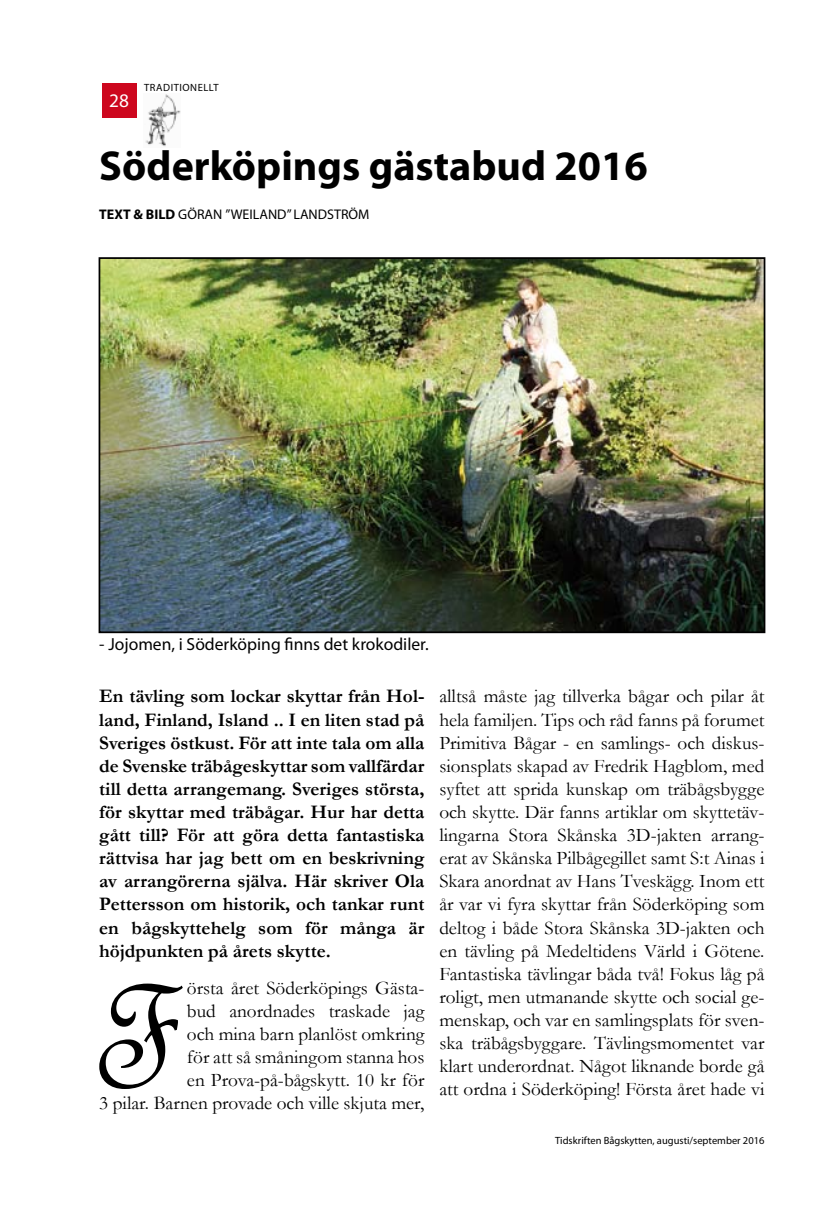
<style>
.page{position:relative;width:839px;height:1211px;background:#fff}
.page>*{position:absolute;margin:0;border:0;box-sizing:border-box;transform-origin:0 0}
.t1{font:160.83px "French Script";color:#000}
.t2{font:700 42px "Myriad Pro";color:#000}
.t3{font:19.25px/23.1px "Garamond";color:#000;text-align:right}
.t4{font:700 19.25px/23.1px "Garamond";color:#000;text-align:justify}
.t5{font:19.25px "Myriad Pro";color:#fff}
.t6{font:17.5px "Myriad Pro";color:#000}
.t7{font:14px "Myriad Pro";color:#000}
.t8{font:10.5px "Myriad Pro";color:#000}
.t9{font:10.5px "Myriad Pro";letter-spacing:.05em;color:#000}
.s1{font-weight:700}
</style>
<div class="page">
<img style="left:145px;top:94px;width:36px;height:53px">
<div style="left:102px;top:83px;width:34px;height:34px;background:#cd071e"></div>
<img style="left:102px;top:260px;width:660px;height:370px">
<div style="left:99px;top:257px;width:666px;height:376px;border:2px solid #000"></div>
<p class="t5" style="left:109px;top:89px;width:21px">28</p>
<p class="t9" style="left:144px;top:81px;width:76px">TRADITIONELLT</p>
<h2 class="t2" style="left:99px;top:139px;width:550px">Söderköpings gästabud 2016</h2>
<p class="t7" style="left:99px;top:205px;width:272px"><span class="s1">TEXT &amp; BILD</span> GÖRAN ”WEILAND” LANDSTRÖM</p>
<p class="t6" style="left:99px;top:633px;width:331px">- Jojomen, i Söderköping finns det krokodiler.</p>
<p class="t4" style="left:99px;top:685px;width:326px">En tävling som lockar skyttar från Hol&shy;land, Finland, Island .. I en liten stad på Sveriges östkust. För att inte tala om alla de Svenske träbågeskyttar som vallfärdar till detta arrangemang. Sveriges största, för skyttar med träbågar. Hur har detta gått till? För att göra detta fantastiska rättvisa har jag bett om en beskrivning av arrangörerna själva. Här skriver Ola Pettersson om historik, och tankar runt en bågskyttehelg som för många är höjdpunkten på årets skytte.</p>
<h1 class="t1" style="left:92px;top:938px;width:90px">F</h1>
<p class="t3" style="left:99px;top:975px;width:326px">örsta året Söderköpings Gästa-<br>bud anordnades traskade jag<br>och mina barn planlöst omkring<br>för att så småningom stanna hos<br>en Prova-på-bågskytt. 10 kr för<br>3 pilar. Barnen provade och ville skjuta mer,</p>
<p class="t3" style="left:439px;top:684px;width:326px;text-align:justify">alltså måste jag tillverka bågar och pilar åt hela familjen. Tips och råd fanns på forumet Primitiva Bågar - en samlings- och diskus&shy;sionsplats skapad av Fredrik Hagblom, med syftet att sprida kunskap om träbågsbygge och skytte. Där fanns artiklar om skyttetäv&shy;lingarna Stora Skånska 3D-jakten arrang&shy;erat av Skånska Pilbågegillet samt S:t Ainas i Skara anordnat av Hans Tveskägg. Inom ett år var vi fyra skyttar från Söderköping som deltog i både Stora Skånska 3D-jakten och en tävling på Medeltidens Värld i Götene.<br>Fantastiska tävlingar båda två! Fokus låg på roligt, men utmanande skytte och social ge&shy;menskap, och var en samlingsplats för sven&shy;ska träbågsbyggare. Tävlingsmomentet var klart underordnat. Något liknande borde gå att ordna i Söderköping! Första året hade vi</p>
<p class="t8" style="left:555px;top:1133px;width:211px">Tidskriften Bågskytten, augusti/september 2016</p>
</div>
